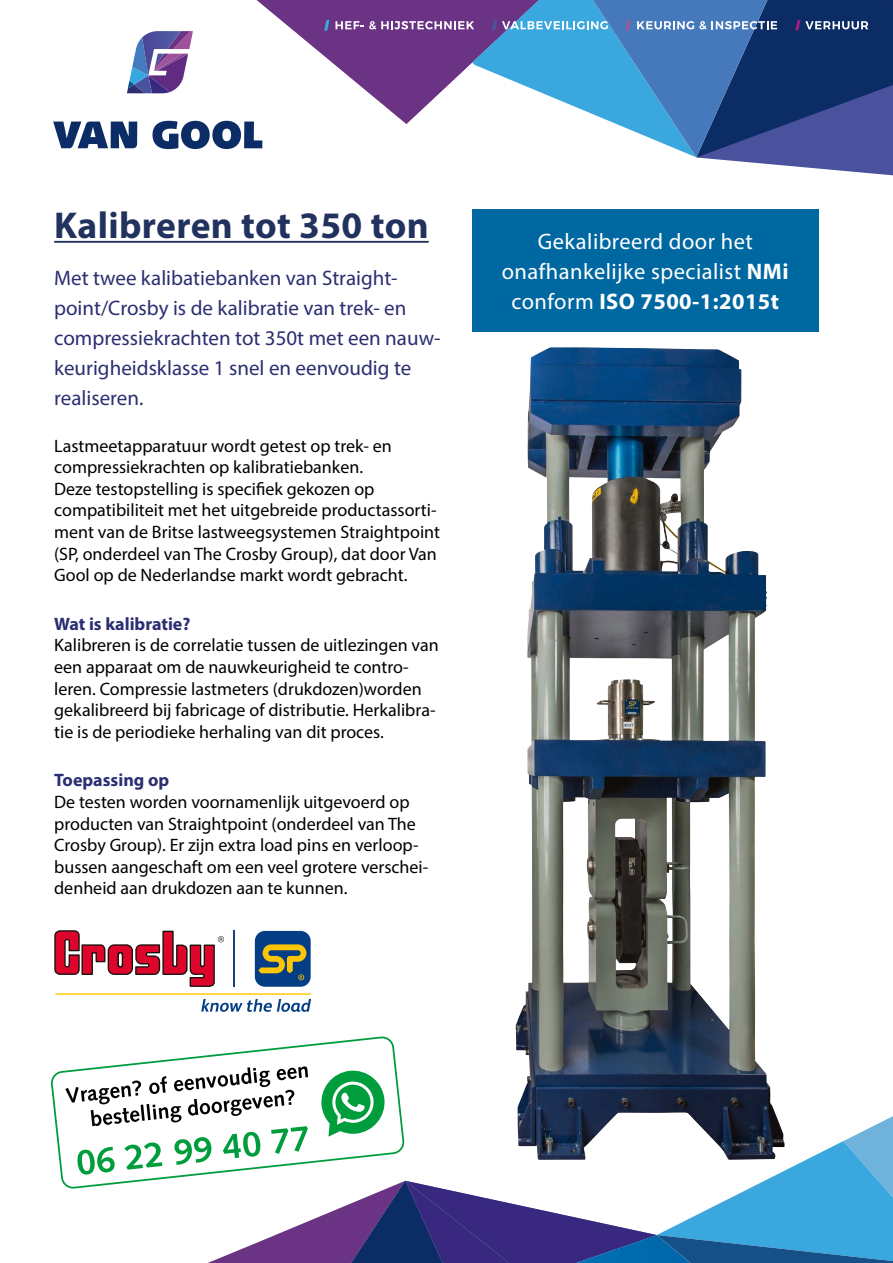
<style>
.page{position:relative;width:893px;height:1263px;background:#fff}
.page>*{position:absolute;margin:0;border:0;box-sizing:border-box;transform-origin:0 0}
.t1{font:700 37.5px "Myriad Pro";letter-spacing:.01em;color:#21325f}
.t2{font:22.5px/30px "Myriad Pro";letter-spacing:.02em;color:#fff;text-align:center}
.t3{font:21px/30px "Myriad Pro";color:#2b2e71}
.t4{font:18px/21.6px "Myriad Pro";color:#000}
.t5{font:700 18px "Myriad Pro";color:#2b2e71}
.s1{font-weight:700}
</style>
<div class="page">
<hr style="left:54px;top:241px;width:375px;height:2px;background:#21325f">
<svg style="left:51px;top:1036px;width:345px;height:150px"></svg>
<svg style="left:55px;top:993px;width:256px;height:19px"></svg>
<div style="left:255px;top:931px;width:56px;height:56px;background:#063e85;border-radius:10px"></div>
<svg style="left:258px;top:944px;width:48px;height:36px"></svg>
<hr style="left:233px;top:931px;width:2px;height:56px;background:#1d3e81">
<svg style="left:54px;top:930px;width:170px;height:57px"></svg>
<div style="left:472px;top:210px;width:347px;height:122px;background:#0068a1"></div>
<img style="left:516px;top:347px;width:251px;height:719px">
<svg style="left:65px;top:1066px;width:828px;height:197px"></svg>
<svg style="left:53px;top:0;width:840px;height:175px"></svg>
<h1 class="t1" style="left:54px;top:201px;width:376px">Kalibreren tot 350 ton</h1>
<p class="t3" style="left:54px;top:263px;width:388px">Met twee kalibatiebanken van Straight&shy;point/Crosby is de kalibratie van trek- en compressiekrachten tot 350t met een nauw&shy;keurigheidsklasse 1 snel en eenvoudig te realiseren.</p>
<p class="t4" style="left:54px;top:434px;width:387px">Lastmeetapparatuur wordt getest op trek- en compressiekrachten op kalibratiebanken.<br>Deze testopstelling is specifiek gekozen op compatibiliteit met het uitgebreide productassorti&shy;ment van de Britse lastweegsystemen Straightpoint (SP, onderdeel van The Crosby Group), dat door Van Gool op de Nederlandse markt wordt gebracht.</p>
<p class="t5" style="left:54px;top:612px;width:138px">Wat is kalibratie?</p>
<p class="t4" style="left:54px;top:634px;width:386px">Kalibreren is de correlatie tussen de uitlezingen van een apparaat om de nauwkeurigheid te contro&shy;leren. Compressie lastmeters (drukdozen)worden gekalibreerd bij fabricage of distributie. Herkalibra&shy;tie is de periodieke herhaling van dit proces.</p>
<p class="t5" style="left:54px;top:768px;width:117px">Toepassing op</p>
<p class="t4" style="left:54px;top:791px;width:376px">De testen worden voornamenlijk uitgevoerd op producten van Straightpoint (onderdeel van The Crosby Group). Er zijn extra load pins en verloop&shy;bussen aangeschaft om een veel grotere verschei&shy;denheid aan drukdozen aan te kunnen.</p>
<p class="t2" style="left:502px;top:227px;width:288px">Gekalibreerd door het onafhankelijke specialist <span class="s1">NMi </span>conform <span class="s1">ISO 7500-1:2015t</span></p>
</div>
